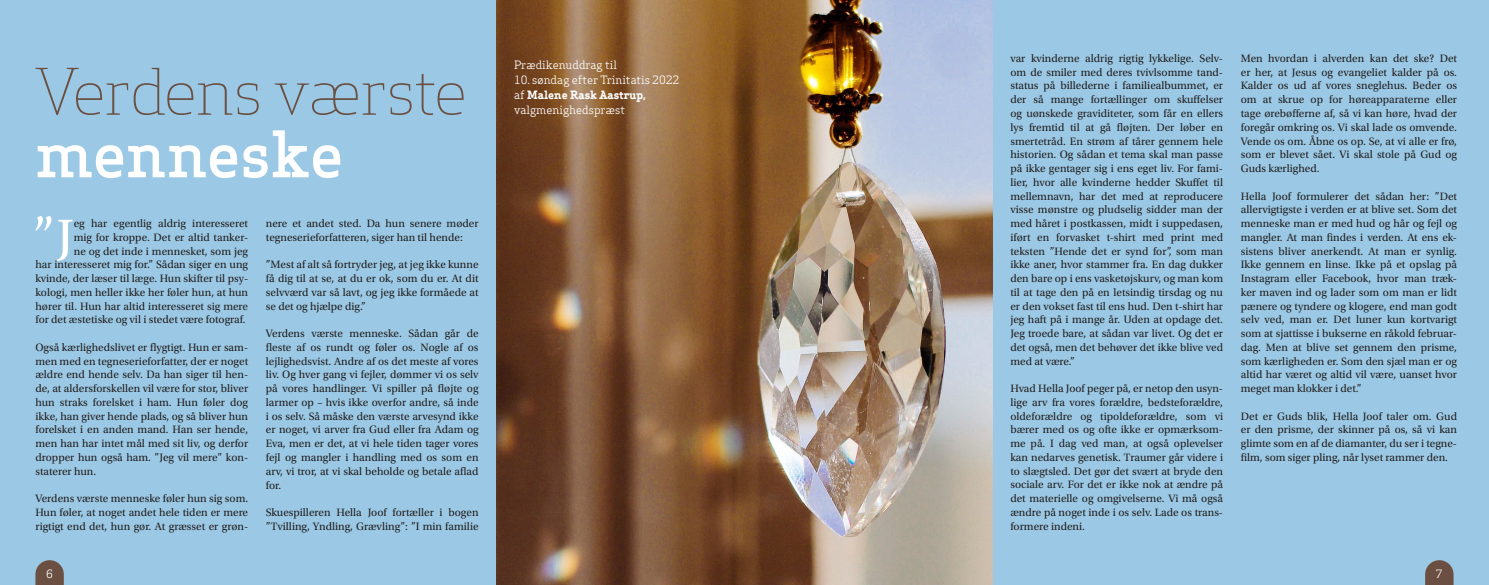
<style>
.page{position:relative;width:1489px;height:585px;background:#fff}
.page>*{position:absolute;margin:0;border:0;box-sizing:border-box;transform-origin:0 0}
.t1{font:300 62.5px "Apex Serif";letter-spacing:-.02em;color:#6a4f42}
.t2{font:500 62.5px "Apex Serif";letter-spacing:-.015em;color:#fff}
.t3{font:53.38px "Utopia Std";color:#fff}
.t4{font:11.25px/13.8px "Utopia Std";color:#231f20;text-align:justify}
.t5{font:11.25px/15px "Apex Serif";color:#fff}
.s1{font-weight:700}
</style>
<div class="page">
<div style="left:0;top:0;width:1488px;height:585px;background:#9bc9e5"></div>
<img style="left:496px;top:0;width:496px;height:585px">
<svg style="left:35px;top:560px;width:29px;height:25px"></svg>
<svg style="left:1425px;top:560px;width:28px;height:25px"></svg>
<h1 class="t1" style="left:35px;top:52px;width:433px">Verdens værste</h1>
<h1 class="t2" style="left:35px;top:114px;width:310px">menneske</h1>
<h2 class="t3" style="left:33px;top:208px;width:43px">”J</h2>
<p class="t4" style="left:35px;top:217px;width:214px;text-align:right">eg har egentlig aldrig interesseret<br>mig for kroppe. Det er altid tanker-<br>ne og det inde i mennesket, som jeg<br>har interesseret mig for.” Sådan siger en ung kvinde, der læser til læge. Hun skifter til psy&shy;kologi, men heller ikke her føler hun, at hun hører til. Hun har altid interesseret sig mere for det æstetiske og vil i stedet være fotograf.</p>
<p class="t4" style="left:35px;top:340px;width:214px">Også kærlighedslivet er flygtigt. Hun er sam&shy;men med en tegneserieforfatter, der er noget ældre end hende selv. Da han siger til hen&shy;de, at aldersforskellen vil være for stor, bliver hun straks forelsket i ham. Hun føler dog ikke, han giver hende plads, og så bliver hun forelsket i en anden mand. Han ser hende, men han har intet mål med sit liv, og derfor dropper hun også ham. ”Jeg vil mere” kon&shy;staterer hun.</p>
<p class="t4" style="left:35px;top:492px;width:214px">Verdens værste menneske føler hun sig som.<br>Hun føler, at noget andet hele tiden er mere rigtigt end det, hun gør. At græsset er grøn-</p>
<p class="t4" style="left:266px;top:217px;width:214px">nere et andet sted. Da hun senere møder tegneserieforfatteren, siger han til hende:</p>
<p class="t4" style="left:266px;top:258px;width:214px">”Mest af alt så fortryder jeg, at jeg ikke kunne få dig til at se, at du er ok, som du er. At dit selvværd var så lavt, og jeg ikke formåede at se det og hjælpe dig.”</p>
<p class="t4" style="left:266px;top:327px;width:214px">Verdens værste menneske. Sådan går de fleste af os rundt og føler os. Nogle af os lejlighedsvist. Andre af os det meste af vores liv. Og hver gang vi fejler, dømmer vi os selv på vores handlinger. Vi spiller på fløjte og larmer op – hvis ikke overfor andre, så inde i os selv. Så måske den værste arvesynd ikke er noget, vi arver fra Gud eller fra Adam og Eva, men er det, at vi hele tiden tager vores fejl og mangler i handling med os som en arv, vi tror, at vi skal beholde og betale aflad for.</p>
<p class="t4" style="left:266px;top:505px;width:214px">Skuespilleren Hella Joof fortæller i bogen ”Tvilling, Yndling, Grævling”: ”I min familie</p>
<p class="t5" style="left:514px;top:57px;width:104px">Prædikenuddrag til</p>
<p class="t5" style="left:514px;top:72px;width:167px">10. søndag efter Trinitatis 2022 af <span class="s1">Malene Rask Aastrup,</span></p>
<p class="t5" style="left:514px;top:102px;width:112px">valgmenighedspræst</p>
<p class="t4" style="left:1010px;top:52px;width:214px">var kvinderne aldrig rigtig lykkelige. Selv&shy;om de smiler med deres tvivlsomme tand&shy;status på billederne i familiealbummet, er der så mange fortællinger om skuffelser og uønskede graviditeter, som får en ellers lys fremtid til at gå fløjten. Der løber en smertetråd. En strøm af tårer gennem hele historien. Og sådan et tema skal man passe på ikke gentager sig i ens eget liv. For fami&shy;lier, hvor alle kvinderne hedder Skuffet til mellemnavn, har det med at reproducere visse mønstre og pludselig sidder man der med håret i postkassen, midt i suppedasen, iført en forvasket t-shirt med print med teksten ”Hende det er synd for”, som man ikke aner, hvor stammer fra. En dag dukker den bare op i ens vasketøjskurv, og man kom til at tage den på en letsindig tirsdag og nu er den vokset fast til ens hud. Den t-shirt har jeg haft på i mange år. Uden at opdage det.<br>Jeg troede bare, at sådan var livet. Og det er det også, men det behøver det ikke blive ved med at være.”</p>
<p class="t4" style="left:1010px;top:382px;width:214px">Hvad Hella Joof peger på, er netop den usyn&shy;lige arv fra vores forældre, bedsteforældre, oldeforældre og tipoldeforældre, som vi bærer med os og ofte ikke er opmærksom&shy;me på. I dag ved man, at også oplevelser kan nedarves genetisk. Traumer går videre i to slægtsled. Det gør det svært at bryde den sociale arv. For det er ikke nok at ændre på det materielle og omgivelserne. Vi må også ændre på noget inde i os selv. Lade os trans&shy;formere indeni.</p>
<p class="t4" style="left:1240px;top:52px;width:218px">Men hvordan i alverden kan det ske? Det er her, at Jesus og evangeliet kalder på os.<br>Kalder os ud af vores sneglehus. Beder os om at skrue op for høreapparaterne eller tage ørebøfferne af, så vi kan høre, hvad der foregår omkring os. Vi skal lade os omvende.<br>Vende os om. Åbne os op. Se, at vi alle er frø, som er blevet sået. Vi skal stole på Gud og Guds kærlighed.</p>
<p class="t4" style="left:1240px;top:189px;width:218px">Hella Joof formulerer det sådan her: ”Det allervigtigste i verden er at blive set. Som det menneske man er med hud og hår og fejl og mangler. At man findes i verden. At ens ek&shy;sistens bliver anerkendt. At man er synlig.<br>Ikke gennem en linse. Ikke på et opslag på Instagram eller Facebook, hvor man træk&shy;ker maven ind og lader som om man er lidt pænere og tyndere og klogere, end man godt selv ved, man er. Det luner kun kortvarigt som at sjattisse i bukserne en råkold februar&shy;dag. Men at blive set gennem den prisme, som kærligheden er. Som den sjæl man er og altid har været og altid vil være, uanset hvor meget man klokker i det.”</p>
<p class="t4" style="left:1240px;top:409px;width:218px">Det er Guds blik, Hella Joof taler om. Gud er den prisme, der skinner på os, så vi kan glimte som en af de diamanter, du ser i tegne&shy;film, som siger pling, når lyset rammer den.</p>
<p class="t5" style="left:46px;top:566px;width:8px">6</p>
<p class="t5" style="left:1435px;top:566px;width:8px">7</p>
</div>
